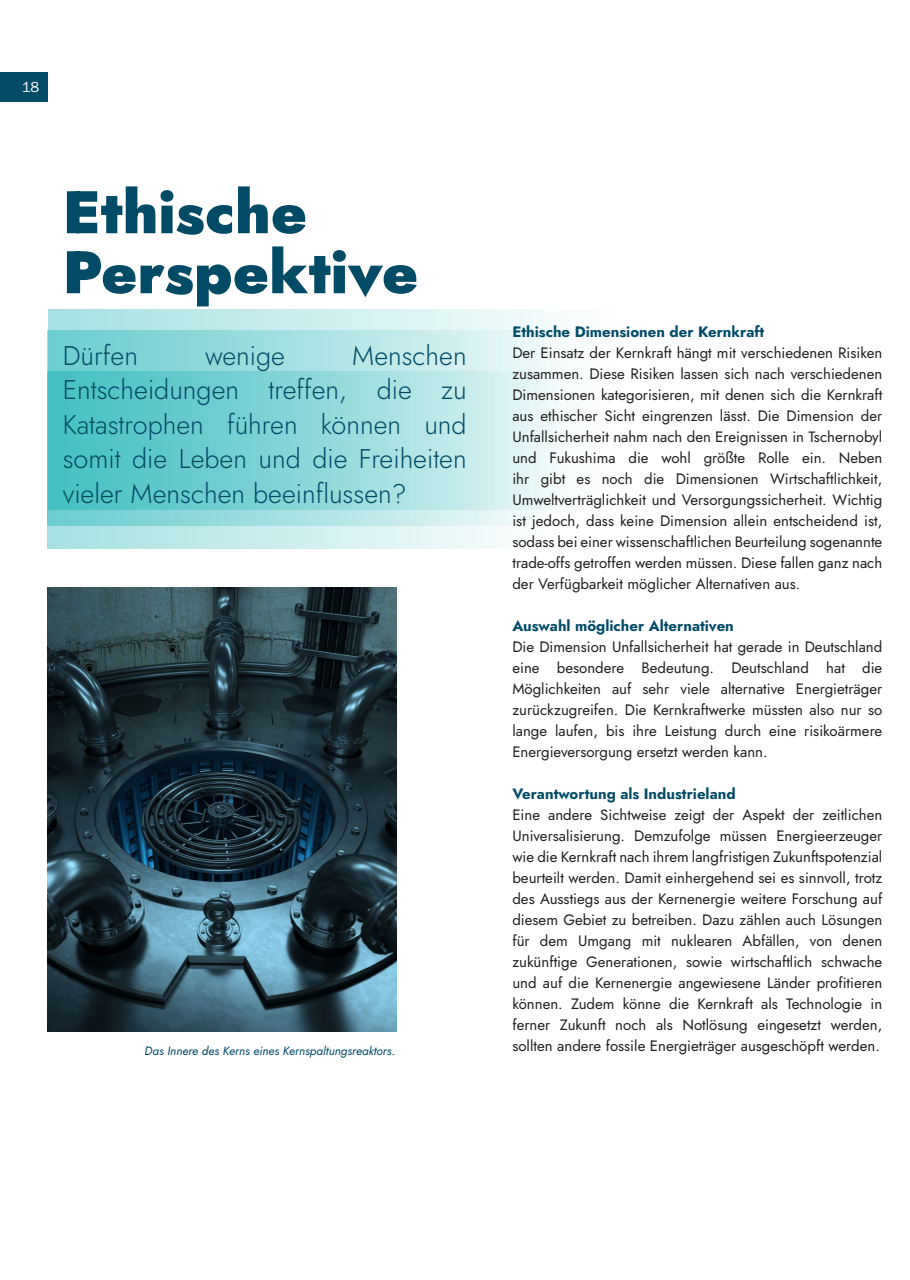
<style>
.page{position:relative;width:910px;height:1280px;background:#fff}
.page>*{position:absolute;margin:0;border:0;box-sizing:border-box;transform-origin:0 0}
.t1{font:900 60px/60px "Jost";color:#014b67}
.Intro{font:300 27px/34.5px "Jost";color:#014b67;text-align:justify}
.Body{font:15px/21px "Jost";color:#231f20;text-align:justify}
.Body-2{font:700 15px "Jost";color:#014b67}
.t2{font:15px "Franklin Gothic URW Boo";color:#fff}
.Small_subtext_Italic{font:italic 12px "Jost";color:#014b67}
</style>
<div class="page">
<div style="left:0;top:72px;width:48px;height:30px;background:#014b67"></div>
<img style="left:48px;top:588px;width:348px;height:444px">
<svg style="left:48px;top:509px;width:509px;height:40px;background:#c2e9ea"></svg>
<svg style="left:48px;top:309px;width:509px;height:200px;background:#9bdcdd"></svg>
<p class="t2" style="left:22px;top:78px;width:19px">18</p>
<p class="t1" style="left:63px;top:183px;width:357px">Ethische<br>Perspektive</p>
<p class="Intro" style="left:63px;top:338px;width:77px">Dürfen</p>
<p class="Intro" style="left:205px;top:338px;width:81px">wenige</p>
<p class="Intro" style="left:63px;top:338px;width:405px;text-indent:290px">Menschen Entscheidungen treffen, die zu Katastrophen führen können und somit die Leben und die Freiheiten vieler Menschen beeinflussen?</p>
<p class="Small_subtext_Italic" style="left:145px;top:1042px;width:252px">Das Innere des Kerns eines Kernspaltungsreaktors.</p>
<p class="Body-2" style="left:512px;top:321px;width:253px">Ethische Dimensionen der Kernkraft</p>
<p class="Body" style="left:512px;top:342px;width:371px">Der Einsatz der Kernkraft hängt mit verschiedenen Risiken zusammen. Diese Risiken lassen sich nach verschiedenen Dimensionen kategorisieren, mit denen sich die Kernkraft aus ethischer Sicht eingrenzen lässt. Die Dimension der Unfallsicherheit nahm nach den Ereignissen in Tschernobyl und Fukushima die wohl größte Rolle ein. Neben ihr gibt es noch die Dimensionen Wirtschaftlichkeit, Umweltverträglichkeit und Versorgungssicherheit. Wichtig ist jedoch, dass keine Dimension allein entscheidend ist, sodass bei einer wissenschaftlichen Beurteilung sogenannte trade-offs getroffen werden müssen. Diese fallen ganz nach der Verfügbarkeit möglicher Alternativen aus.</p>
<p class="Body-2" style="left:512px;top:615px;width:223px">Auswahl möglicher Alternativen</p>
<p class="Body" style="left:512px;top:636px;width:371px">Die Dimension Unfallsicherheit hat gerade in Deutschland eine besondere Bedeutung. Deutschland hat die Möglichkeiten auf sehr viele alternative Energieträger zurückzugreifen. Die Kernkraftwerke müssten also nur so lange laufen, bis ihre Leistung durch eine risikoärmere Energieversorgung ersetzt werden kann.</p>
<p class="Body-2" style="left:512px;top:783px;width:225px">Verantwortung als Industrieland</p>
<p class="Body" style="left:512px;top:804px;width:371px">Eine andere Sichtweise zeigt der Aspekt der zeitlichen Universalisierung. Demzufolge müssen Energieerzeuger wie die Kernkraft nach ihrem langfristigen Zukunftspotenzial beurteilt werden. Damit einhergehend sei es sinnvoll, trotz des Ausstiegs aus der Kernenergie weitere Forschung auf diesem Gebiet zu betreiben. Dazu zählen auch Lösungen für dem Umgang mit nuklearen Abfällen, von denen zukünftige Generationen, sowie wirtschaftlich schwache und auf die Kernenergie angewiesene Länder profitieren können. Zudem könne die Kernkraft als Technologie in ferner Zukunft noch als Notlösung eingesetzt werden, sollten andere fossile Energieträger ausgeschöpft werden.</p>
</div>
